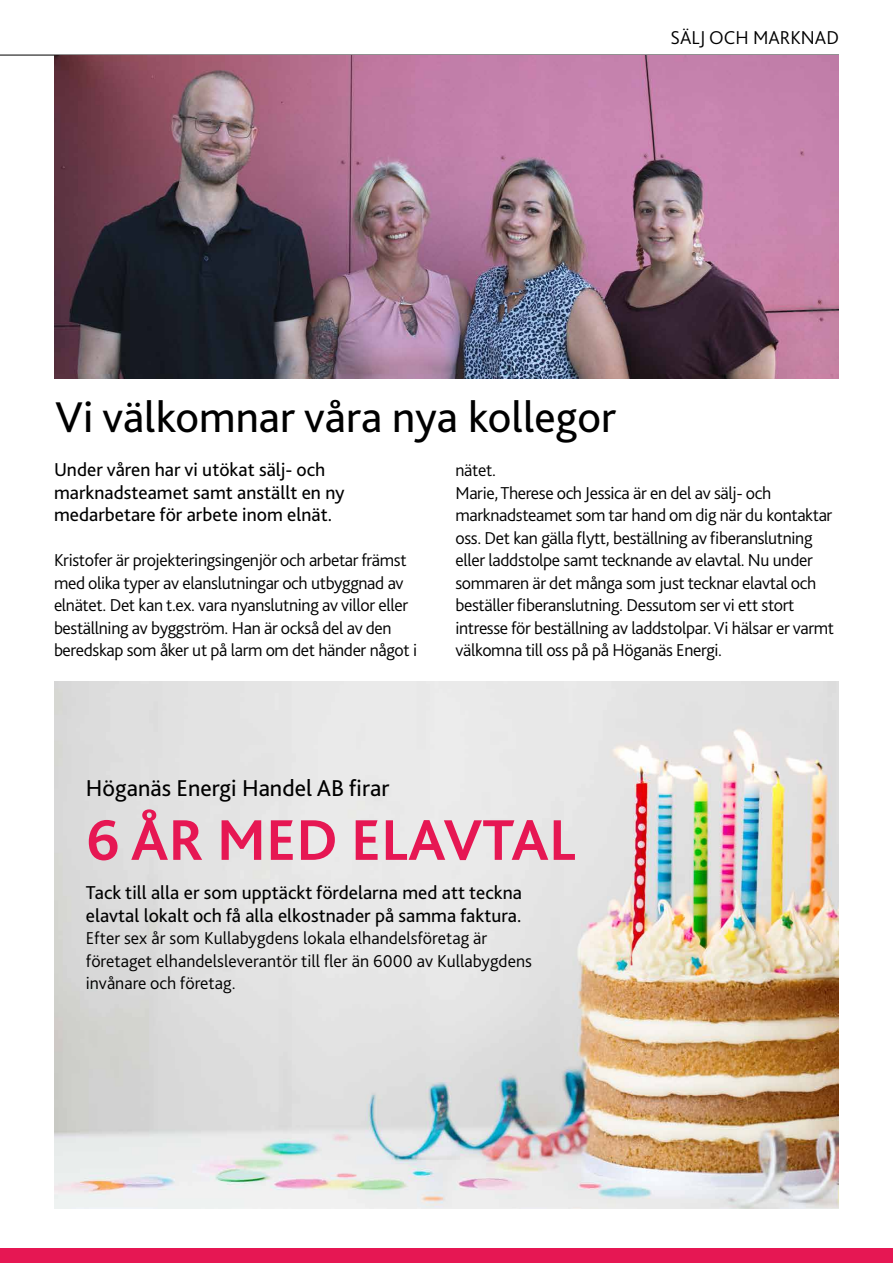
<style>
.page{position:relative;width:893px;height:1263px;background:#fff}
.page>*{position:absolute;margin:0;border:0;box-sizing:border-box;transform-origin:0 0}
.t1{font:700 60px "Bliss 2";color:#e61753}
.t2{font:45px "Bliss 2";color:#000}
.t3{font:24px "Bliss 2";color:#000}
.t4{font:19.5px/22.5px "Bliss 2";color:#000}
.t5{font:300 19.5px "Bliss 2";color:#000}
.t6{font:300 18px/22.5px "Bliss 2";letter-spacing:-.02em;color:#000}
.t7{font:300 18px/22.5px "Bliss 2";color:#000}
</style>
<div class="page">
<div style="left:0;top:1249px;width:893px;height:14px;background:#e61753"></div>
<hr style="left:0;top:55px;width:839px;height:1px;background:#000">
<img style="left:54px;top:682px;width:785px;height:527px">
<img style="left:54px;top:55px;width:785px;height:323px">
<p class="t5" style="left:670px;top:25px;width:170px">SÄLJ OCH MARKNAD</p>
<h2 class="t2" style="left:55px;top:389px;width:563px">Vi välkomnar våra nya kollegor</h2>
<p class="t4" style="left:54px;top:459px;width:292px">Under våren har vi utökat sälj- och marknadsteamet samt anställt en ny medarbetare för arbete inom elnät.</p>
<p class="t6" style="left:54px;top:549px;width:365px">Kristofer är projekteringsingenjör och arbetar främst med olika typer av elanslutningar och utbyggnad av elnätet. Det kan t.ex. vara nyanslutning av villor eller beställning av byggström. Han är också del av den beredskap som åker ut på larm om det händer något i</p>
<p class="t6" style="left:455px;top:459px;width:380px">nätet.<br>Marie, Therese och Jessica är en del av sälj- och marknadsteamet som tar hand om dig när du kontaktar oss. Det kan gälla flytt, beställning av fiberanslutning eller laddstolpe samt tecknande av elavtal. Nu under sommaren är det många som just tecknar elavtal och beställer fiberanslutning. Dessutom ser vi ett stort intresse för beställning av laddstolpar. Vi hälsar er varmt välkomna till oss på på Höganäs Energi.</p>
<h3 class="t3" style="left:86px;top:773px;width:305px">Höganäs Energi Handel AB firar</h3>
<h1 class="t1" style="left:86px;top:803px;width:492px">6 ÅR MED ELAVTAL</h1>
<p class="t4" style="left:86px;top:881px;width:437px">Tack till alla er som upptäckt fördelarna med att teckna elavtal lokalt och få alla elkostnader på samma faktura.</p>
<p class="t7" style="left:86px;top:927px;width:448px">Efter sex år som Kullabygdens lokala elhandelsföretag är företaget elhandelsleverantör till fler än 6000 av Kullabygdens invånare och företag.</p>
</div>
